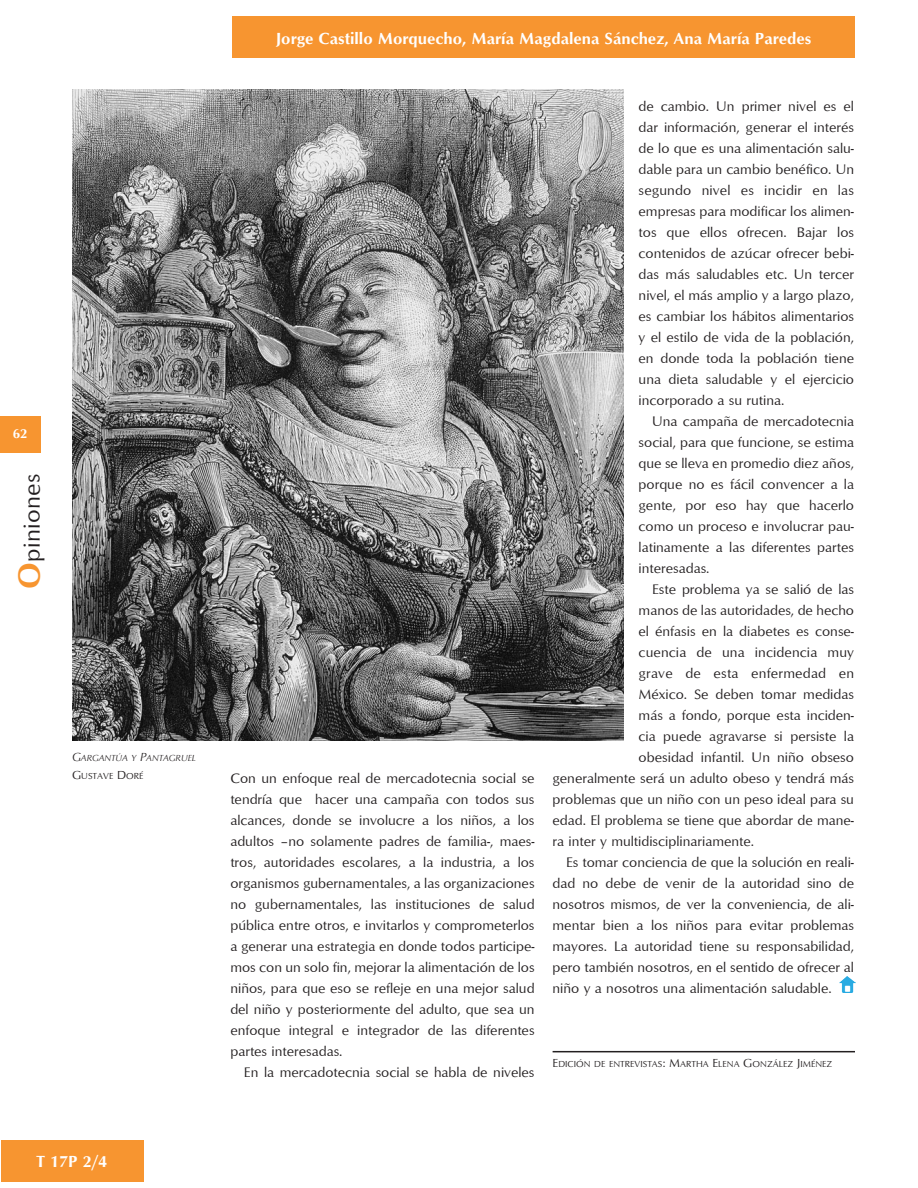
<style>
.page{position:relative;width:918px;height:1188px;background:#fff}
.page>*{position:absolute;margin:0;border:0;box-sizing:border-box;transform-origin:0 0}
.t1{font:24px "Optimum";letter-spacing:.01em;color:#231f20}
.t2{font:700 16.5px "Optimum";color:#fff}
.cuerpo_de_texto{font:14.25px/21px "Optimum";color:#231f20;text-align:justify}
.cuerpo_de_textosin_s{font:14.25px/21px "Optimum";color:#231f20;text-align:justify}
.t3{font:700 13.5px "Optimum";color:#fff}
.pie{font:9px "Optimum";color:#231f20}
.pies_de_foto{font:italic 9px "Optimum";color:#231f20}
.pies_de_foto-2{font:9px "Optimum";color:#231f20}
.s1{font-weight:700;font-size:31.5px;color:#f79530}
.s2{font-size:12px}
</style>
<div class="page">
<div style="left:0;top:417px;width:41px;height:36px;background:#f79530"></div>
<div style="left:232px;top:16px;width:623px;height:42px;background:#f79530"></div>
<div style="left:1px;top:1140px;width:142px;height:42px;background:#f79530"></div>
<img style="left:72px;top:90px;width:552px;height:651px">
<hr style="left:553px;top:1051px;width:302px;height:1px;background:#231f20">
<img style="left:839px;top:977px;width:16px;height:15px">
<p class="t3" style="left:13px;top:426px;width:16px">62</p>
<h1 class="t1" style="left:17px;top:589px;width:116px;rotate:-90deg"><span class="s1">O</span>piniones</h1>
<p class="pies_de_foto" style="left:72px;top:753px;width:125px"><span class="s2">G</span>ARGANTÚA Y <span class="s2">P</span>ANTAGRUEL</p>
<p class="pies_de_foto-2" style="left:72px;top:771px;width:73px"><span class="s2">G</span> USTAVE <span class="s2">D</span>ORÉ</p>
<p class="t2" style="left:37px;top:1152px;width:72px">T 17P 2/4</p>
<p class="t2" style="left:276px;top:28px;width:537px">Jorge Castillo Morquecho, María Magdalena Sánchez, Ana María Paredes</p>
<p class="cuerpo_de_textosin_s" style="left:230px;top:767px;width:306px">Con un enfoque real de mercadotecnia social se tendría que hacer una campaña con todos sus alcances, donde se involucre a los niños, a los adultos –no solamente padres de familia-, maes&shy;tros, autoridades escolares, a la industria, a los organismos gubernamentales, a las organizaciones no gubernamentales, las instituciones de salud pública entre otros, e invitarlos y comprometerlos a generar una estrategia en donde todos participe&shy;mos con un solo fin, mejorar la alimentación de los niños, para que eso se refleje en una mejor salud del niño y posteriormente del adulto, que sea un enfoque integral e integrador de las diferentes partes interesadas.</p>
<p class="cuerpo_de_texto" style="left:244px;top:1061px;width:292px">En la mercadotecnia social se habla de niveles</p>
<p class="cuerpo_de_texto" style="left:639px;top:95px;width:217px">de cambio. Un primer nivel es el dar información, generar el interés de lo que es una alimentación salu&shy;dable para un cambio benéfico. Un segundo nivel es incidir en las empresas para modificar los alimen&shy;tos que ellos ofrecen. Bajar los contenidos de azúcar ofrecer bebi&shy;das más saludables etc. Un tercer nivel, el más amplio y a largo plazo, es cambiar los hábitos alimentarios y el estilo de vida de la población, en donde toda la población tiene una dieta saludable y el ejercicio incorporado a su rutina.</p>
<p class="cuerpo_de_texto" style="left:639px;top:410px;width:217px;text-indent:13px">Una campaña de mercadotecnia social, para que funcione, se estima que se lleva en promedio diez años, porque no es fácil convencer a la gente, por eso hay que hacerlo como un proceso e involucrar pau&shy;latinamente a las diferentes partes interesadas.</p>
<p class="cuerpo_de_texto" style="left:652px;top:578px;width:203px">Este problema ya se salió de las</p>
<p class="cuerpo_de_texto" style="left:639px;top:599px;width:217px">manos de las autoridades, de hecho</p>
<p class="cuerpo_de_texto" style="left:639px;top:620px;width:217px">el énfasis en la diabetes es conse-</p>
<p class="cuerpo_de_texto" style="left:639px;top:641px;width:217px">cuencia de una incidencia muy</p>
<p class="cuerpo_de_texto" style="left:639px;top:662px;width:217px">grave de esta enfermedad en</p>
<p class="cuerpo_de_texto" style="left:639px;top:683px;width:217px">México. Se deben tomar medidas</p>
<p class="cuerpo_de_texto" style="left:639px;top:704px;width:217px">más a fondo, porque esta inciden-</p>
<p class="cuerpo_de_texto" style="left:639px;top:725px;width:217px">cia puede agravarse si persiste la</p>
<p class="cuerpo_de_texto" style="left:639px;top:746px;width:217px">obesidad infantil. Un niño obseso</p>
<p class="cuerpo_de_texto" style="left:553px;top:767px;width:303px">generalmente será un adulto obeso y tendrá más</p>
<p class="cuerpo_de_texto" style="left:553px;top:788px;width:303px">problemas que un niño con un peso ideal para su</p>
<p class="cuerpo_de_texto" style="left:553px;top:809px;width:303px">edad. El problema se tiene que abordar de mane-</p>
<p class="cuerpo_de_texto" style="left:553px;top:830px;width:203px">ra inter y multidisciplinariamente.</p>
<p class="cuerpo_de_texto" style="left:553px;top:851px;width:303px;text-indent:14px">Es tomar conciencia de que la solución en reali&shy;dad no debe de venir de la autoridad sino de nosotros mismos, de ver la conveniencia, de ali&shy;mentar bien a los niños para evitar problemas mayores. La autoridad tiene su responsabilidad, pero también nosotros, en el sentido de ofrecer al niño y a nosotros una alimentación saludable.</p>
<p class="pie" style="left:553px;top:1059px;width:281px"><span class="s2">E</span>DICIÓN DE ENTREVISTAS<span class="s2">: M</span>ARTHA <span class="s2">E</span>LENA <span class="s2">G</span> ONZÁLEZ <span class="s2">J</span>IMÉNEZ</p>
</div>
